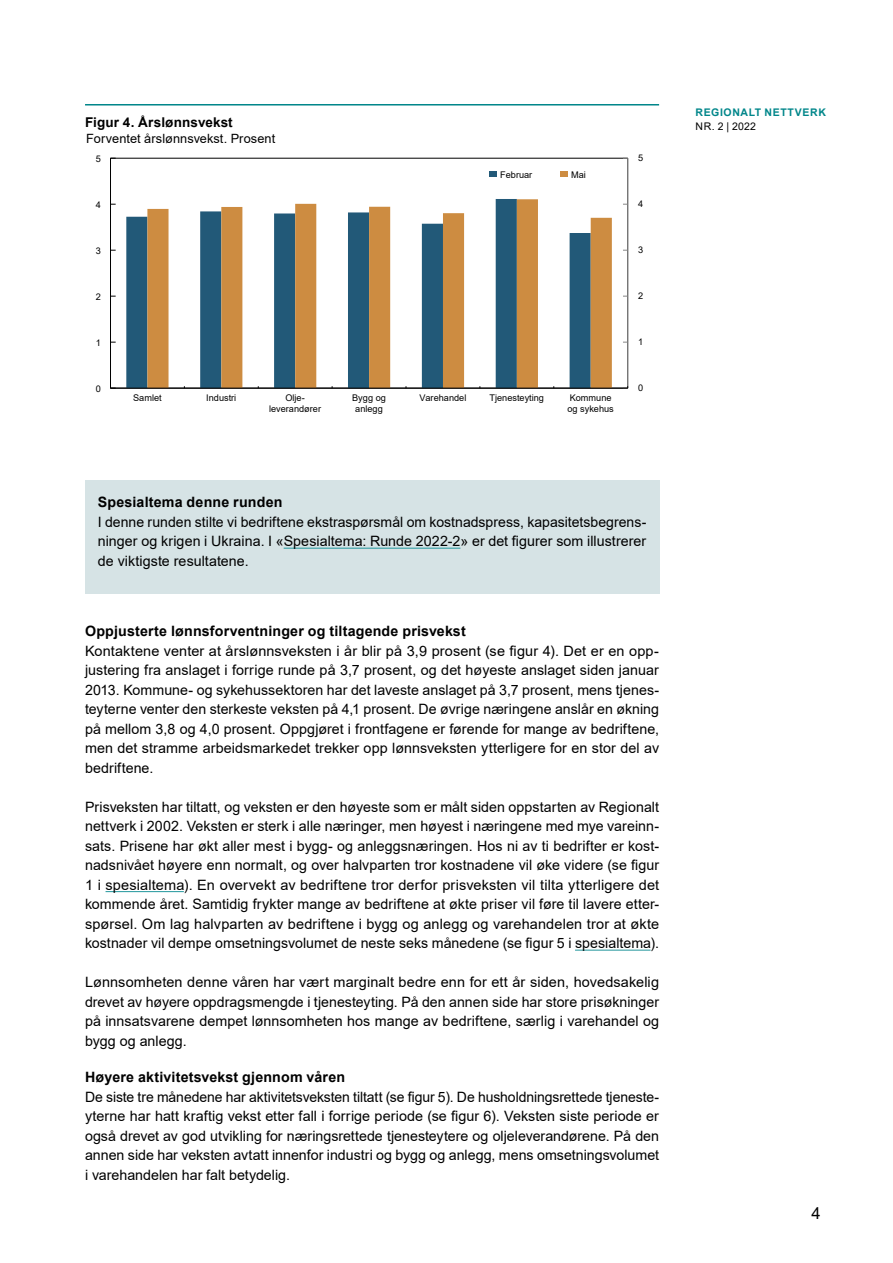
<style>
.page{position:relative;width:893px;height:1263px;background:#fff}
.page>*{position:absolute;margin:0;border:0;box-sizing:border-box;transform-origin:0 0}
.t1{font:16.5px "Arial";color:#000}
.Brtekst{font:14.25px/19.5px "Arial";letter-spacing:.005em;color:#000;text-align:justify}
.Tittel3_H2{font:700 14.25px "Arial";letter-spacing:.01em;color:#000}
.Figur_Tittel1{font:700 13.5px "Arial";letter-spacing:.01em;color:#000}
.Figur_Tittel2{font:12.75px "Arial";letter-spacing:.005em;color:#000}
.t2{font:700 10.5px "Arial";letter-spacing:.06em;color:#00868a}
.t3{font:10.5px "Arial";letter-spacing:.025em;color:#000}
.t4{font:9.15px/10.9px "Arial";color:#000;text-align:center}
</style>
<div class="page">
<hr style="left:85px;top:104px;width:574px;height:1px;background:#00868a">
<div style="left:126px;top:216px;width:21px;height:172px;background:#225978"></div>
<svg style="left:147px;top:199px;width:465px;height:189px"></svg>
<hr style="left:627px;top:158px;width:1px;height:230px;background:#868686">
<hr style="left:110px;top:158px;width:1px;height:230px;background:#000">
<hr style="left:110px;top:388px;width:518px;height:1px;background:#000">
<div style="left:489px;top:172px;width:8px;height:5px;background:#225978"></div>
<div style="left:560px;top:172px;width:8px;height:5px;background:#cd8c41"></div>
<hr style="left:106px;top:891px;width:78px;height:1px;background:#21969c">
<hr style="left:575px;top:950px;width:75px;height:1px;background:#21969c">
<div style="left:85px;top:480px;width:574px;height:113px;background:#d6e3e5"></div>
<hr style="left:284px;top:548px;width:176px;height:1px;background:#21969c">
<p class="Figur_Tittel1" style="left:85px;top:113px;width:149px">Figur 4. Årslønnsvekst</p>
<p class="Figur_Tittel2" style="left:86px;top:130px;width:191px">Forventet årslønnsvekst. Prosent</p>
<p class="t4" style="left:96px;top:153px;width:7px">5</p>
<p class="t4" style="left:96px;top:199px;width:7px">4</p>
<p class="t4" style="left:96px;top:245px;width:7px">3</p>
<p class="t4" style="left:96px;top:291px;width:7px">2</p>
<p class="t4" style="left:96px;top:337px;width:7px">1</p>
<p class="t4" style="left:96px;top:383px;width:7px">0</p>
<p class="t4" style="left:500px;top:169px;width:34px">Februar</p>
<p class="t4" style="left:571px;top:169px;width:16px">Mai</p>
<p class="t4" style="left:133px;top:392px;width:30px">Samlet</p>
<p class="t4" style="left:206px;top:392px;width:32px">Industri</p>
<p class="t4" style="left:269px;top:392px;width:54px">Olje&shy;leverandører</p>
<p class="t4" style="left:352px;top:392px;width:35px">Bygg og anlegg</p>
<p class="t4" style="left:419px;top:392px;width:48px">Varehandel</p>
<p class="t4" style="left:489px;top:392px;width:56px">Tjenesteyting</p>
<p class="t4" style="left:567px;top:392px;width:48px;text-align:left">Kommune og sykehus</p>
<p class="t4" style="left:638px;top:153px;width:7px">5</p>
<p class="t4" style="left:638px;top:199px;width:7px">4</p>
<p class="t4" style="left:638px;top:245px;width:7px">3</p>
<p class="t4" style="left:638px;top:291px;width:7px">2</p>
<p class="t4" style="left:638px;top:337px;width:7px">1</p>
<p class="t4" style="left:638px;top:383px;width:7px">0</p>
<h2 class="Tittel3_H2" style="left:98px;top:492px;width:186px">Spesialtema denne runden</h2>
<p class="Brtekst" style="left:98px;top:512px;width:550px">I denne runden stilte vi bedriftene ekstraspørsmål om kostnadspress, kapasitetsbegrens&shy;ninger og krigen i Ukraina. I «Spesialtema: Runde 2022-2» er det figurer som illustrerer de viktigste resultatene.</p>
<h2 class="Tittel3_H2" style="left:85px;top:621px;width:382px">Oppjusterte lønnsforventninger og tiltagende prisvekst</h2>
<p class="Brtekst" style="left:85px;top:641px;width:576px">Kontaktene venter at årslønnsveksten i år blir på 3,9 prosent (se figur 4). Det er en opp&shy;justering fra anslaget i forrige runde på 3,7 prosent, og det høyeste anslaget siden januar 2013. Kommune- og sykehussektoren har det laveste anslaget på 3,7 prosent, mens tjenes&shy;teyterne venter den sterkeste veksten på 4,1 prosent. De øvrige næringene anslår en økning på mellom 3,8 og 4,0 prosent. Oppgjøret i frontfagene er førende for mange av bedriftene, men det stramme arbeidsmarkedet trekker opp lønnsveksten ytterligere for en stor del av bedriftene.</p>
<p class="Brtekst" style="left:85px;top:797px;width:576px">Prisveksten har tiltatt, og veksten er den høyeste som er målt siden oppstarten av Regionalt nettverk i 2002. Veksten er sterk i alle næringer, men høyest i næringene med mye vareinn&shy;sats. Prisene har økt aller mest i bygg- og anleggsnæringen. Hos ni av ti bedrifter er kost&shy;nadsnivået høyere enn normalt, og over halvparten tror kostnadene vil øke videre (se figur 1 i spesialtema). En overvekt av bedriftene tror derfor prisveksten vil tilta ytterligere det kommende året. Samtidig frykter mange av bedriftene at økte priser vil føre til lavere etter&shy;spørsel. Om lag halvparten av bedriftene i bygg og anlegg og varehandelen tror at økte kostnader vil dempe omsetningsvolumet de neste seks månedene (se figur 5 i spesialtema).</p>
<p class="Brtekst" style="left:85px;top:972px;width:575px">Lønnsomheten denne våren har vært marginalt bedre enn for ett år siden, hovedsakelig drevet av høyere oppdragsmengde i tjenesteyting. På den annen side har store prisøkninger på innsatsvarene dempet lønnsomheten hos mange av bedriftene, særlig i varehandel og bygg og anlegg.</p>
<h2 class="Tittel3_H2" style="left:85px;top:1067px;width:262px">Høyere aktivitetsvekst gjennom våren</h2>
<p class="Brtekst" style="left:85px;top:1087px;width:576px">De siste tre månedene har aktivitetsveksten tiltatt (se figur 5). De husholdningsrettede tjeneste&shy;yterne har hatt kraftig vekst etter fall i forrige periode (se figur 6). Veksten siste periode er også drevet av god utvikling for næringsrettede tjenesteytere og oljeleverandørene. På den annen side har veksten avtatt innenfor industri og bygg og anlegg, mens omsetningsvolumet i varehandelen har falt betydelig.</p>
<p class="t2" style="left:696px;top:105px;width:132px">REGIONALT NETTVERK</p>
<p class="t3" style="left:696px;top:119px;width:62px">NR. 2 | 2022</p>
<p class="t1" style="left:811px;top:1202px;width:11px">4</p>
</div>
